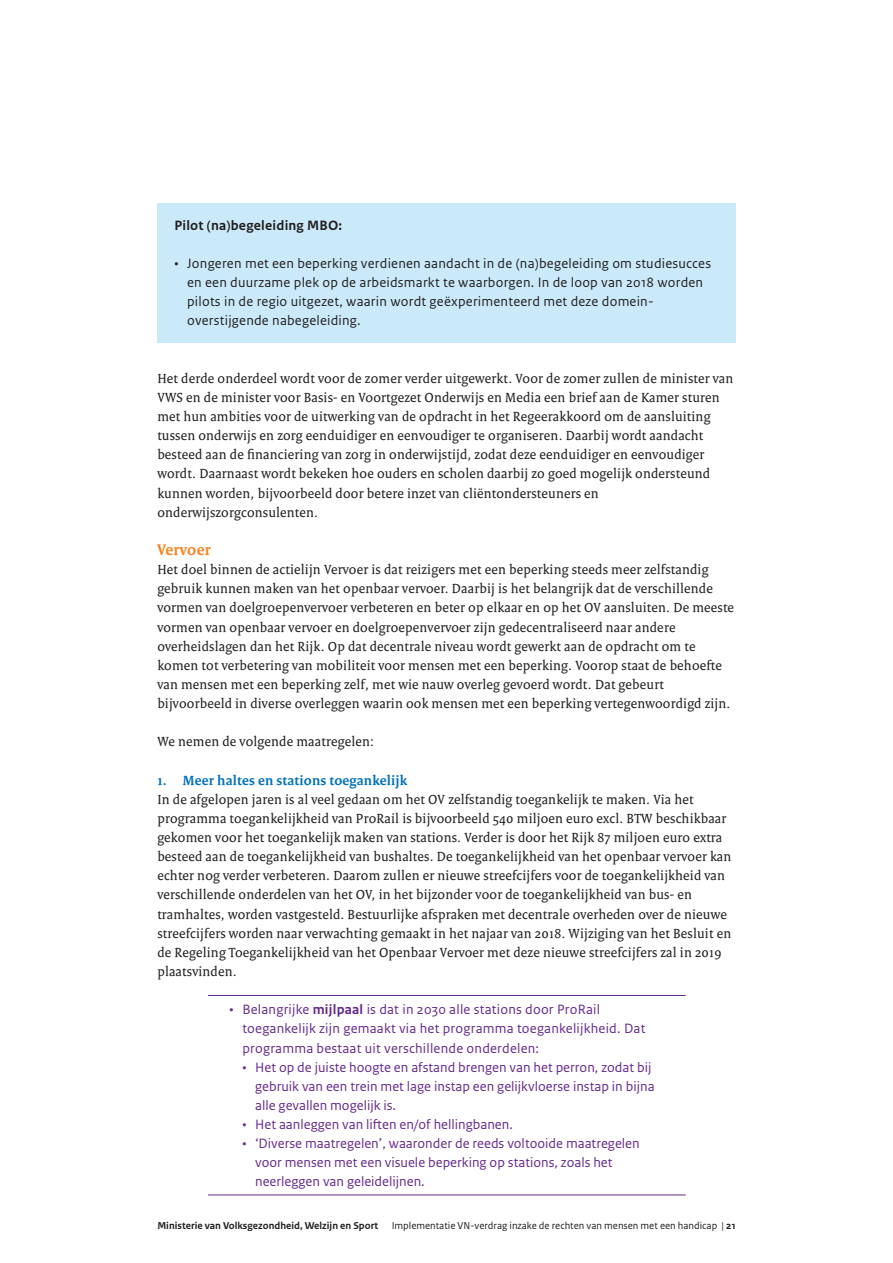
<style>
.page{position:relative;width:893px;height:1263px;background:#fff}
.page>*{position:absolute;margin:0;border:0;box-sizing:border-box;transform-origin:0 0}
.vws_08_-_Tussenkop_t{font:700 16.5px "Rijksoverheid Serif";letter-spacing:.015em;color:#f58520}
.vws_11_-_Plat{font:14.25px/19.2px "Rijksoverheid Serif";letter-spacing:.015em;color:#231f20}
.t1{font:14.25px/19.2px "Rijksoverheid Sans Text";color:#662a8d}
.t2{font:14.25px/19.2px "Rijksoverheid Sans Text";letter-spacing:.015em;color:#231f20}
.vws_09_-_Tussenkop_d{font:700 14.25px "Rijksoverheid Serif";letter-spacing:.015em;color:#0071bb}
.vws_19_-_Kader_plat{font:700 14.25px "Rijksoverheid Sans Text";letter-spacing:.015em;color:#231f20}
.t3{font:10.5px "Rijksoverheid Sans Text";color:#231f20}
.t4{font:700 10.5px "Rijksoverheid Sans Text";color:#231f20}
.s1{font-weight:700}
</style>
<div class="page">
<div style="left:157px;top:204px;width:579px;height:139px;background:#cbeaf9"></div>
<hr style="left:208px;top:995px;width:478px;height:1px;background:#662a8d">
<hr style="left:208px;top:1194px;width:478px;height:1px;background:#662a8d">
<p class="vws_19_-_Kader_plat" style="left:174px;top:217px;width:169px">Pilot (na)begeleiding MBO:</p>
<p class="t2" style="left:187px;top:254px;width:526px;text-indent:-13px">• Jongeren met een beperking verdienen aandacht in de (na)begeleiding om studiesucces en een duurzame plek op de arbeidsmarkt te waarborgen. In de loop van 2018 worden pilots in de regio uitgezet, waarin wordt geëxperimenteerd met deze domein&shy;overstijgende nabegeleiding.</p>
<p class="vws_11_-_Plat" style="left:157px;top:368px;width:578px">Het derde onderdeel wordt voor de zomer verder uitgewerkt. Voor de zomer zullen de minister van VWS en de minister voor Basis- en Voortgezet Onderwijs en Media een brief aan de Kamer sturen met hun ambities voor de uitwerking van de opdracht in het Regeerakkoord om de aansluiting tussen onderwijs en zorg eenduidiger en eenvoudiger te organiseren. Daarbij wordt aandacht besteed aan de financiering van zorg in onderwijstijd, zodat deze eenduidiger en eenvoudiger wordt. Daarnaast wordt bekeken hoe ouders en scholen daarbij zo goed mogelijk ondersteund kunnen worden, bijvoorbeeld door betere inzet van cliëntondersteuners en onderwijszorgconsulenten.</p>
<p class="vws_08_-_Tussenkop_t" style="left:157px;top:540px;width:55px">Vervoer</p>
<p class="vws_11_-_Plat" style="left:157px;top:560px;width:578px">Het doel binnen de actielijn Vervoer is dat reizigers met een beperking steeds meer zelfstandig gebruik kunnen maken van het openbaar vervoer. Daarbij is het belangrijk dat de verschillende vormen van doelgroepenvervoer verbeteren en beter op elkaar en op het OV aansluiten. De meeste vormen van openbaar vervoer en doelgroepenvervoer zijn gedecentraliseerd naar andere overheidslagen dan het Rijk. Op dat decentrale niveau wordt gewerkt aan de opdracht om te komen tot verbetering van mobiliteit voor mensen met een beperking. Voorop staat de behoefte van mensen met een beperking zelf, met wie nauw overleg gevoerd wordt. Dat gebeurt bijvoorbeeld in diverse overleggen waarin ook mensen met een beperking vertegenwoordigd zijn.</p>
<p class="vws_11_-_Plat" style="left:157px;top:732px;width:218px">We nemen de volgende maatregelen:</p>
<p class="vws_09_-_Tussenkop_d" style="left:157px;top:771px;width:251px">1. Meer haltes en stations toegankelijk</p>
<p class="vws_11_-_Plat" style="left:157px;top:789px;width:575px">In de afgelopen jaren is al veel gedaan om het OV zelfstandig toegankelijk te maken. Via het programma toegankelijkheid van ProRail is bijvoorbeeld 540 miljoen euro excl. BTW beschikbaar gekomen voor het toegankelijk maken van stations. Verder is door het Rijk 87 miljoen euro extra besteed aan de toegankelijkheid van bushaltes. De toegankelijkheid van het openbaar vervoer kan echter nog verder verbeteren. Daarom zullen er nieuwe streefcijfers voor de toegankelijkheid van verschillende onderdelen van het OV, in het bijzonder voor de toegankelijkheid van bus- en tramhaltes, worden vastgesteld. Bestuurlijke afspraken met decentrale overheden over de nieuwe streefcijfers worden naar verwachting gemaakt in het najaar van 2018. Wijziging van het Besluit en de Regeling Toegankelijkheid van het Openbaar Vervoer met deze nieuwe streefcijfers zal in 2019 plaatsvinden.</p>
<p class="t1" style="left:242px;top:1000px;width:404px;text-indent:-13px">• Belangrijke <span class="s1">mijlpaal</span> is dat in 2030 alle stations door ProRail toegankelijk zijn gemaakt via het programma toegankelijkheid. Dat programma bestaat uit verschillende onderdelen:</p>
<p class="t1" style="left:255px;top:1057px;width:401px;text-indent:-13px">• Het op de juiste hoogte en afstand brengen van het perron, zodat bij gebruik van een trein met lage instap een gelijkvloerse instap in bijna alle gevallen mogelijk is.</p>
<p class="t1" style="left:242px;top:1115px;width:272px">• Het aanleggen van liften en/of hellingbanen.</p>
<p class="t1" style="left:255px;top:1134px;width:386px;text-indent:-13px">• ‘Diverse maatregelen’, waaronder de reeds voltooide maatregelen voor mensen met een visuele beperking op stations, zoals het neerleggen van geleidelijnen.</p>
<p class="t4" style="left:157px;top:1219px;width:222px">Ministerie van Volksgezondheid, Welzijn en Sport</p>
<p class="t3" style="left:392px;top:1219px;width:345px">Implementatie VN-verdrag inzake de rechten van mensen met een handicap | <span class="s1">21</span></p>
</div>
